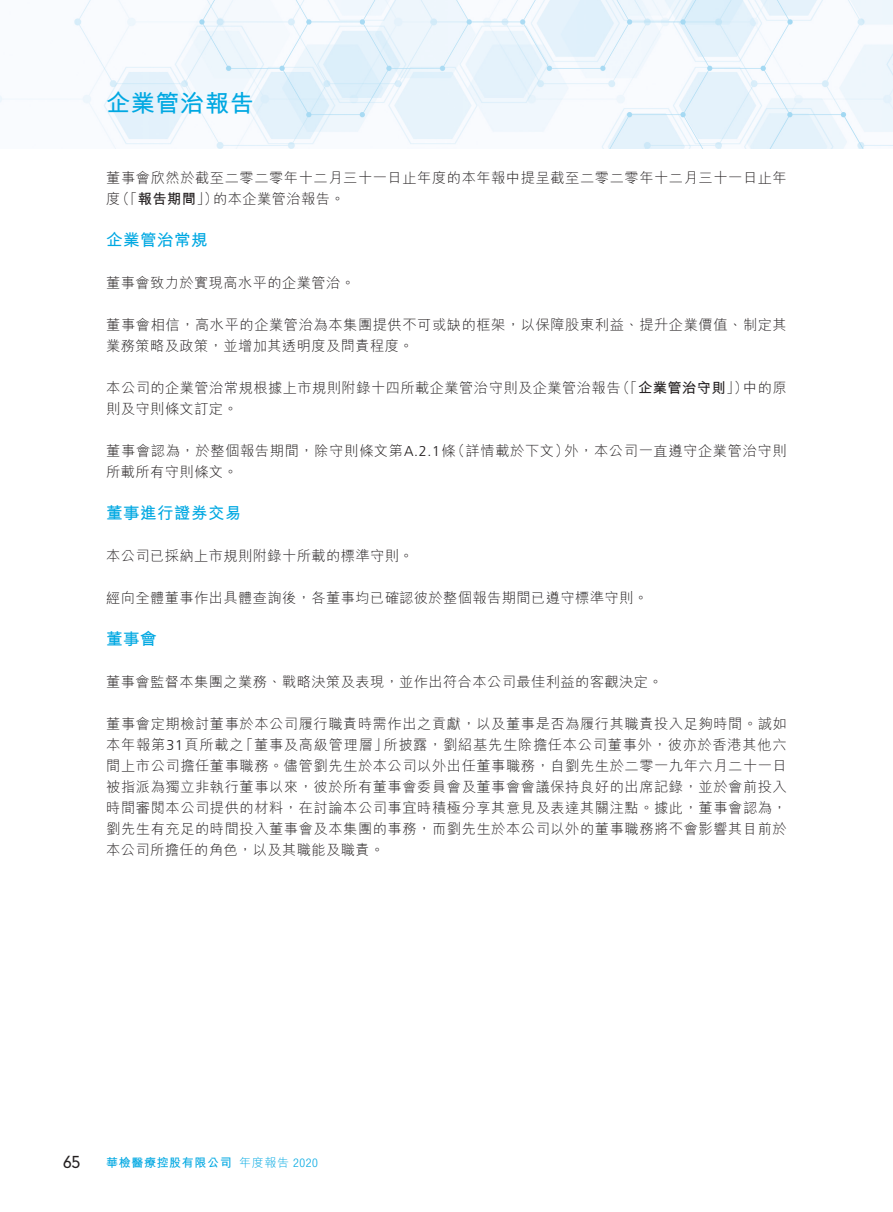
<style>
.page{position:relative;width:893px;height:1212px;background:#fff}
.page>*{position:absolute;margin:0;border:0;box-sizing:border-box;transform-origin:0 0}
.t1{font:700 24px "M Hei HK";letter-spacing:.03em;color:#00a8e2}
.t2{font:700 16.5px "M Hei HK";letter-spacing:.03em;color:#00a8e2}
.t3{font:300 16.5px "DIN Neuzeit Grotesk Std";color:#231f20}
.t4{font:300 14.25px/21px "M Hei HK";letter-spacing:.04em;color:#231f20}
.t5{font:700 14.25px "M Hei HK";letter-spacing:.03em;color:#231f20}
.t6{font:700 12px "M Hei HK";letter-spacing:.05em;color:#00a8e2}
.t7{font:300 12px "M Hei HK";color:#00a8e2}
.s1{font-weight:700}
.s2{font-weight:300}
.s3{font-family:"Frutiger LT Std"}
.s4{font-family:"Helvetica Neue LT Std";font-stretch:condensed}
</style>
<div class="page">
<img style="left:0;top:0;width:893px;height:149px">
<h1 class="t1" style="left:106px;top:85px;width:149px">企業管治報告</h1>
<p class="t4" style="left:213px;top:167px;width:575px;text-indent:-107px">董事會欣然於截至二零二零年十二月三十一日止年度的本年報中提呈截至二零二零年十二月三十一日止年的本企業管治報告。</p>
<p class="t4" style="left:116px;top:188px;width:104px">（「<span class="s1">報告期間</span>」）</p>
<p class="t4" style="left:106px;top:188px;width:16px">度</p>
<p class="t2" style="left:106px;top:228px;width:103px">企業管治常規</p>
<p class="t4" style="left:106px;top:272px;width:250px">董事會致力於實現高水平的企業管治。</p>
<p class="t4" style="left:106px;top:314px;width:682px">董事會相信，高水平的企業管治為本集團提供不可或缺的框架，以保障股東利益、提升企業價值、制定其業務策略及政策，並增加其透明度及問責程度。</p>
<p class="t4" style="left:743px;top:377px;width:45px">中的原</p>
<p class="t5" style="left:616px;top:377px;width:134px"><span class="s2">（「</span>企業管治守則<span class="s2">」）</span></p>
<p class="t4" style="left:106px;top:377px;width:516px">本公司的企業管治常規根據上市規則附錄十四所載企業管治守則及企業管治報告則及守則條文訂定。</p>
<p class="t4" style="left:564px;top:440px;width:224px">外，本公司一直遵守企業管治守則</p>
<p class="t4" style="left:451px;top:440px;width:120px">（詳情載於下文）</p>
<p class="t4" style="left:106px;top:440px;width:351px">董事會認為，於整個報告期間，除守則條文第<span class="s3">A.2.1</span>條所載所有守則條文。</p>
<p class="t2" style="left:106px;top:501px;width:137px">董事進行證券交易</p>
<p class="t4" style="left:106px;top:545px;width:309px">本公司已採納上市規則附錄十所載的標準守則。</p>
<p class="t4" style="left:106px;top:587px;width:543px">經向全體董事作出具體查詢後，各董事均已確認彼於整個報告期間已遵守標準守則。</p>
<p class="t2" style="left:106px;top:627px;width:52px">董事會</p>
<p class="t4" style="left:106px;top:671px;width:558px">董事會監督本集團之業務、戰略決策及表現，並作出符合本公司最佳利益的客觀決定。</p>
<p class="t4" style="left:106px;top:713px;width:682px;text-align:right">董事會定期檢討董事於本公司履行職責時需作出之貢獻，以及董事是否為履行其職責投入足夠時間。誠如所披露，劉紹基先生除擔任本公司董事外，彼亦於香港其他六</p>
<p class="t4" style="left:239px;top:734px;width:150px">「董事及高級管理層」</p>
<p class="t4" style="left:106px;top:734px;width:682px">本年報第<span class="s3">31</span>頁所載之<br>間上市公司擔任董事職務。儘管劉先生於本公司以外出任董事職務，自劉先生於二零一九年六月二十一日被指派為獨立非執行董事以來，彼於所有董事會委員會及董事會會議保持良好的出席記錄，並於會前投入時間審閱本公司提供的材料，在討論本公司事宜時積極分享其意見及表達其關注點。據此，董事會認為，劉先生有充足的時間投入董事會及本集團的事務，而劉先生於本公司以外的董事職務將不會影響其目前於本公司所擔任的角色，以及其職能及職責。</p>
<p class="t3" style="left:63px;top:1152px;width:19px">65</p>
<p class="t6" style="left:106px;top:1153px;width:127px">華檢醫療控股有限公司</p>
<p class="t7" style="left:239px;top:1156px;width:80px">年度報告 <span class="s4">2020</span></p>
</div>
